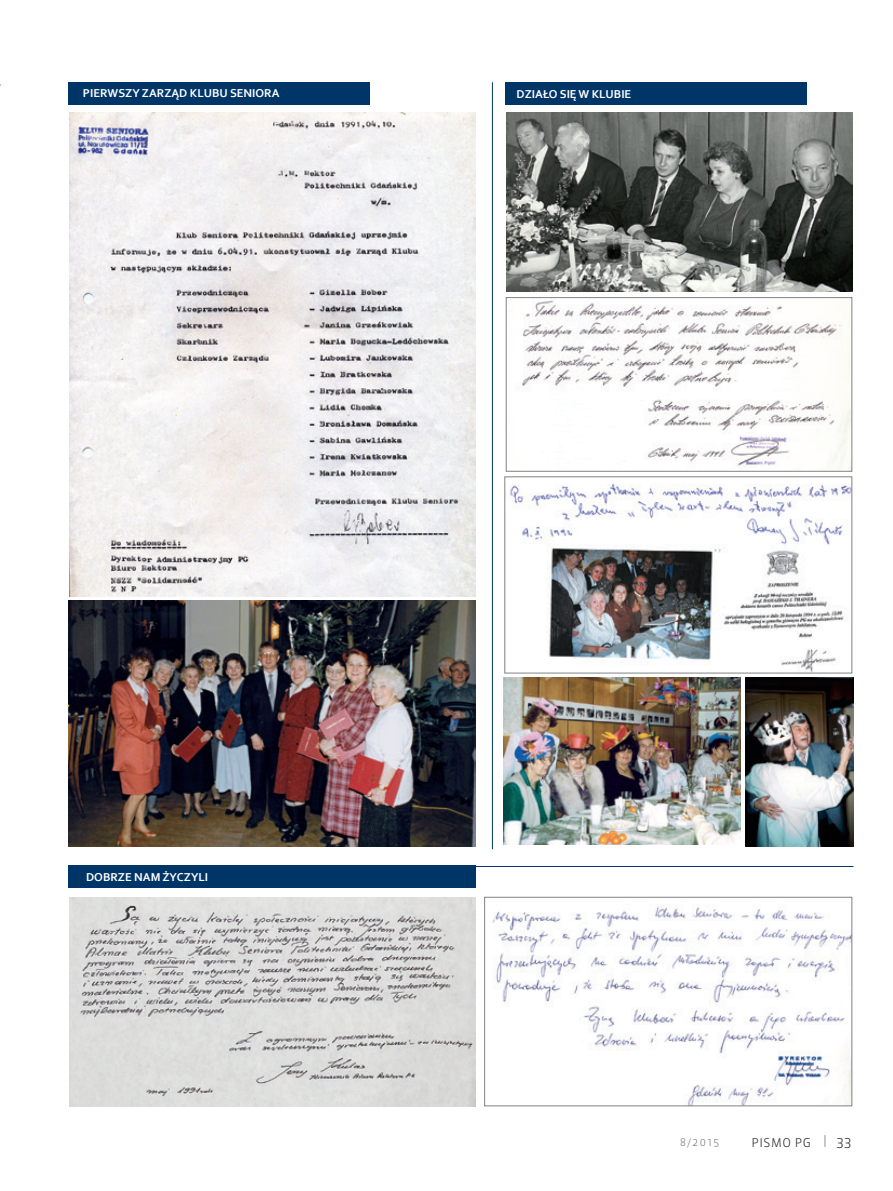
<style>
.page{position:relative;width:893px;height:1191px;background:#fff}
.page>*{position:absolute;margin:0;border:0;box-sizing:border-box;transform-origin:0 0}
.t1{font:300 13.5px "Sanuk Pro";color:#231f20}
.t2{font:700 12px "Corbel";color:#fff}
.t3{font:300 12px "Sanuk Pro";letter-spacing:.05em;color:#231f20}
.t4{font:300 10.5px "Sanuk Pro";color:#6c6d70}
</style>
<div class="page">
<svg style="left:825px;top:1135px;width:1px;height:12px"></svg>
<div style="left:68px;top:865px;width:407px;height:23px;background:#003667"></div>
<div style="left:69px;top:82px;width:301px;height:23px;background:#003667"></div>
<img style="left:69px;top:112px;width:406px;height:484px">
<img style="left:69px;top:601px;width:406px;height:245px">
<img style="left:504px;top:678px;width:237px;height:167px">
<img style="left:510px;top:483px;width:340px;height:188px">
<div style="left:505px;top:476px;width:347px;height:197px;border:1px solid #808285"></div>
<img style="left:69px;top:897px;width:406px;height:209px">
<img style="left:492px;top:906px;width:358px;height:198px">
<div style="left:484px;top:897px;width:368px;height:209px;border:1px solid #808285"></div>
<img style="left:746px;top:678px;width:107px;height:168px">
<hr style="left:492px;top:82px;width:1px;height:767px;background:#003667">
<div style="left:505px;top:82px;width:301px;height:23px;background:#003667"></div>
<hr style="left:475px;top:866px;width:378px;height:1px;background:#003667">
<img style="left:506px;top:112px;width:346px;height:179px">
<img style="left:522px;top:300px;width:328px;height:169px">
<div style="left:506px;top:297px;width:346px;height:174px;border:1px solid #808285"></div>
<p class="t2" style="left:83px;top:86px;width:198px">PIERWSZY ZARZĄD KLUBU SENIORA</p>
<p class="t2" style="left:517px;top:87px;width:116px">DZIAŁO SIĘ W KLUBIE</p>
<p class="t2" style="left:86px;top:869px;width:124px">DOBRZE NAM ŻYCZYLI</p>
<p class="t4" style="left:680px;top:1135px;width:41px">8/2015</p>
<p class="t3" style="left:751px;top:1134px;width:61px">PISMO PG</p>
<p class="t1" style="left:837px;top:1132px;width:16px">33</p>
</div>
